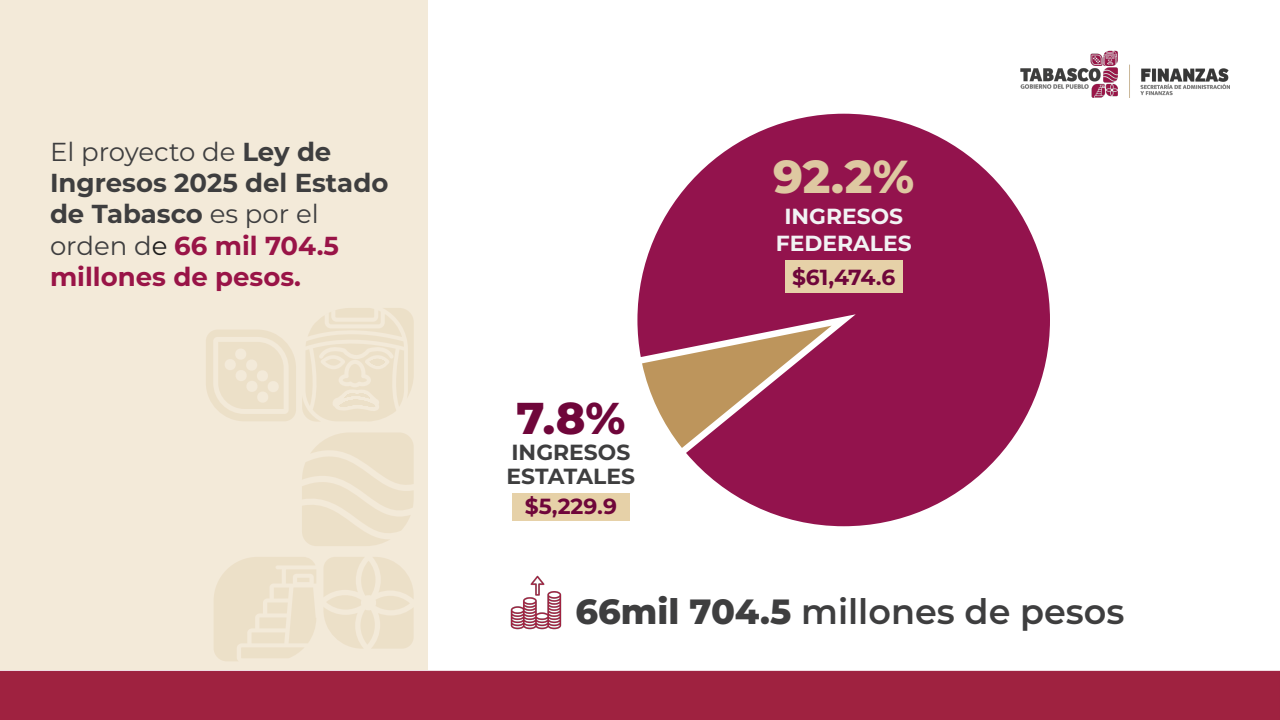
<style>
.page{position:relative;width:1280px;height:720px;background:#fff}
.page>*{position:absolute;margin:0;border:0;box-sizing:border-box;transform-origin:0 0}
.t1{font:800 46.2px "Montserrat";color:#dec8a1}
.t2{font:800 44.5px "Montserrat";color:#6f063a}
.t3{font:600 35px "Montserrat";color:#3e3e3f}
.t4{font:700 26px/31.2px "Montserrat";color:#3e3e3f}
.t5{font:700 21.9px/24.6px "Montserrat";color:#3e3e3f}
.t6{font:700 21.9px "Montserrat";color:#6f063a}
.t7{font:700 21.8px "Montserrat";color:#f2f3f4}
.t8{font:700 21.8px "Montserrat";color:#6f063a}
.s1{font-weight:400}
.s2{font-weight:400;color:#1c1c1c}
.s3{color:#991447}
.s4{font-weight:800}
</style>
<div class="page">
<img style="left:0;top:97px;width:1280px;height:623px">
<div style="left:0;top:0;width:428px;height:670px;background:#f3ead9"></div>
<svg style="left:206px;top:330px;width:90px;height:91px"></svg>
<svg style="left:302px;top:433px;width:112px;height:113px"></svg>
<svg style="left:324px;top:557px;width:90px;height:92px"></svg>
<svg style="left:214px;top:557px;width:102px;height:104px"></svg>
<svg style="left:302px;top:308px;width:112px;height:114px"></svg>
<img style="left:507px;top:572px;width:60px;height:60px">
<img style="left:1020px;top:50px;width:210px;height:47px">
<svg style="left:637px;top:114px;width:413px;height:412px;fill:#93134d"></svg>
<svg style="left:642px;top:326px;width:190px;height:122px"></svg>
<div style="left:512px;top:494px;width:118px;height:27px;background:#e6d1a8"></div>
<div style="left:785px;top:261px;width:118px;height:32px;background:#e6d1a8"></div>
<p class="t4" style="left:50px;top:135px;width:340px"><span class="s1">El proyecto de</span> Ley de<br>Ingresos 2025 del Estado de Tabasco <span class="s1">es por el orden d</span><span class="s2">e</span> <span class="s3">66 mil 704.5 millones de pesos.</span></p>
<p class="t2" style="left:517px;top:385px;width:110px">7.8%</p>
<p class="t5" style="left:507px;top:439px;width:130px">INGRESOS<br>ESTATALES</p>
<p class="t6" style="left:525px;top:491px;width:94px">$5,229.9</p>
<p class="t1" style="left:773px;top:142px;width:143px">92.2%</p>
<p class="t7" style="left:784px;top:200px;width:120px">INGRESOS</p>
<p class="t7" style="left:776px;top:227px;width:137px">FEDERALES</p>
<p class="t8" style="left:792px;top:261px;width:105px">$61,474.6</p>
<p class="t3" style="left:575px;top:587px;width:551px"><span class="s4">66mil 704.5</span> millones de pesos</p>
</div>
